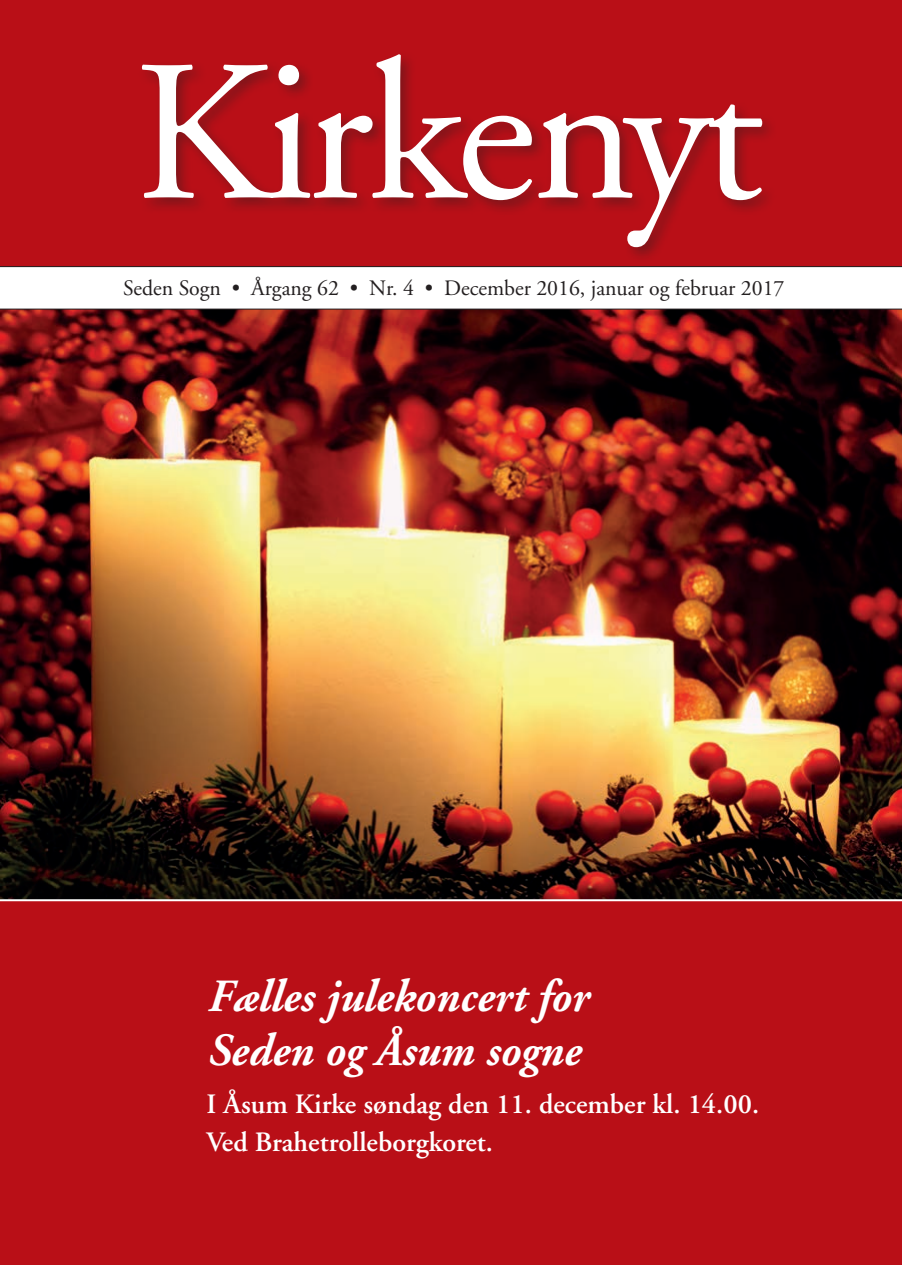
<style>
.page{position:relative;width:902px;height:1265px;background:#fff}
.page>*{position:absolute;margin:0;border:0;box-sizing:border-box;transform-origin:0 0}
.t1{font:200px "Adobe Garamond";letter-spacing:-.04em;color:#fff}
.t2{font:italic 700 46px/54px "Adobe Garamond";color:#fff;scale:.96 1}
.t3{font:600 28px/38px "Adobe Garamond";color:#fff}
.t4{font:22px "Adobe Garamond";color:#231f20}
</style>
<div class="page">
<img style="left:0;top:309px;width:901px;height:590px">
<div style="left:0;top:0;width:901px;height:278px;background:#b90f17"></div>
<div style="left:0;top:266px;width:901px;height:42px;background:#fff"></div>
<div style="left:137px;top:49px;width:641px;height:214px;background:#231f20;opacity:.4"></div>
<hr style="left:0;top:308px;width:901px;height:1px;background:#231f20">
<hr style="left:0;top:266px;width:901px;height:1px;background:#231f20">
<div style="left:0;top:900px;width:901px;height:364px;background:#b90f17"></div>
<hr style="left:0;top:899px;width:901px;height:2px;background:#fff">
<h1 class="t1" style="left:134px;top:27px;width:631px">Kirkenyt</h1>
<p class="t4" style="left:123px;top:276px;width:662px">Seden Sogn • Årgang 62 • Nr. 4 • December 2016, januar og februar 2017</p>
<h2 class="t2" style="left:206px;top:970px;width:398px">Fælles julekoncert for<br>Seden og Åsum sogne</h2>
<p class="t3" style="left:206px;top:1085px;width:554px">I Åsum Kirke søndag den 11. december kl. 14.00.<br>Ved Brahetrolleborgkoret.</p>
</div>
